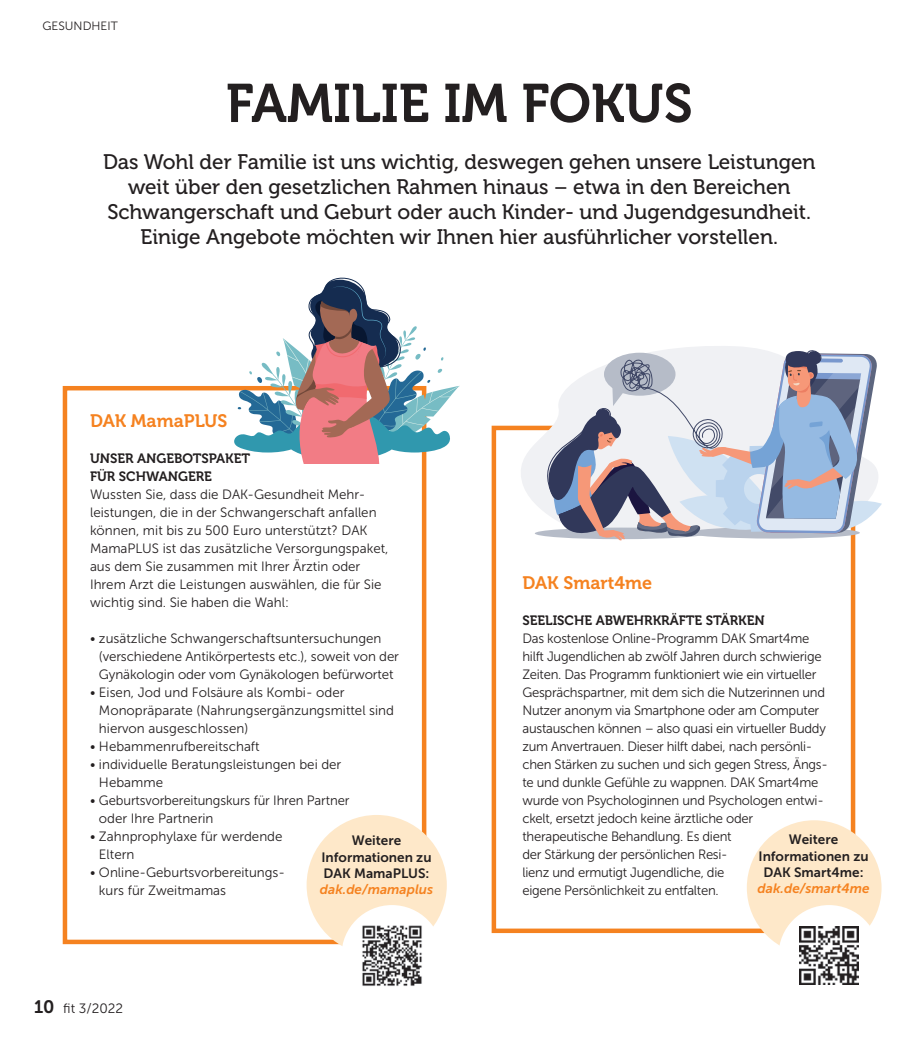
<style>
.page{position:relative;width:906px;height:1042px;background:#fff}
.page>*{position:absolute;margin:0;border:0;box-sizing:border-box;transform-origin:0 0}
.t1{font:54px "Museo 700";color:#231f20}
.t2{font:21px/25.2px "Museo 500";color:#231f20;text-align:center}
.t3{font:18px "Museo 700";color:#f58220}
.t4{font:13.5px/18px "Museo Sans 300";letter-spacing:-.01em;color:#231f20}
.t5{font:13.5px/16.2px "Museo Sans 700";color:#231f20;text-align:center}
.t6{font:13.5px/18px "Museo 700";color:#231f20}
.t7{font:italic 13.5px "Museo Sans 700";color:#f58220}
.t8{font:12px "Museo Sans 300";color:#231f20}
.s1{font-family:"Museo Sans 700";font-size:18px}
</style>
<div class="page">
<div style="left:63px;top:386px;width:363px;height:558px;background:#fff;border:4px solid #f58220"></div>
<div style="left:491px;top:426px;width:364px;height:507px;background:#fff;border:4px solid #f58220"></div>
<svg style="left:234px;top:277px;width:226px;height:186px"></svg>
<div style="left:306px;top:815px;width:141px;height:140px;background:#fee8c9;border-radius:50%"></div>
<div style="left:341px;top:905px;width:101px;height:101px;background:#fff;border-radius:50%"></div>
<img style="left:362px;top:925px;width:60px;height:61px">
<div style="left:747px;top:820px;width:134px;height:135px;background:#fee8c9;border-radius:50%"></div>
<div style="left:778px;top:905px;width:101px;height:101px;background:#fff;border-radius:50%"></div>
<img style="left:800px;top:926px;width:58px;height:58px">
<svg style="left:509px;top:346px;width:248px;height:157px"></svg>
<svg style="left:535px;top:349px;width:347px;height:196px"></svg>
<p class="t8" style="left:43px;top:20px;width:77px">GESUNDHEIT</p>
<h1 class="t1" style="left:226px;top:73px;width:468px">FAMILIE IM FOKUS</h1>
<p class="t2" style="left:103px;top:149px;width:714px">Das Wohl der Familie ist uns wichtig, deswegen gehen unsere Leistungen weit über den gesetzlichen Rahmen hinaus – etwa in den Bereichen Schwangerschaft und Geburt oder auch Kinder- und Jugendgesundheit.<br>Einige Angebote möchten wir Ihnen hier ausführlicher vorstellen.</p>
<h3 class="t3" style="left:90px;top:411px;width:139px">DAK MamaPLUS</h3>
<p class="t6" style="left:90px;top:450px;width:162px">UNSER ANGEBOTSPAKET<br>FÜR SCHWANGERE</p>
<p class="t4" style="left:90px;top:485px;width:300px">Wussten Sie, dass die DAK-Gesundheit Mehr&shy;leistungen, die in der Schwangerschaft anfallen können, mit bis zu 500 Euro unterstützt? DAK MamaPLUS ist das zusätzliche Versorgungspaket, aus dem Sie zusammen mit Ihrer Ärztin oder Ihrem Arzt die Leistungen auswählen, die für Sie wichtig sind. Sie haben die Wahl:</p>
<p class="t4" style="left:99px;top:629px;width:301px;text-indent:-9px">• zusätzliche Schwangerschaftsuntersuchungen (verschiedene Antikörpertests etc.), soweit von der<br>Gynäkologin oder vom Gynäkologen befürwortet</p>
<p class="t4" style="left:99px;top:683px;width:297px;text-indent:-9px">• Eisen, Jod und Folsäure als Kombi- oder<br>Monopräparate (Nahrungsergänzungsmittel sind hiervon ausgeschlossen)</p>
<p class="t4" style="left:90px;top:737px;width:171px">• Hebammenrufbereitschaft</p>
<p class="t4" style="left:99px;top:755px;width:244px;text-indent:-9px">• individuelle Beratungsleistungen bei der<br>Hebamme</p>
<p class="t4" style="left:99px;top:791px;width:252px;text-indent:-9px">• Geburtsvorbereitungskurs für Ihren Partner oder Ihre Partnerin</p>
<p class="t4" style="left:99px;top:827px;width:185px;text-indent:-9px">• Zahnprophylaxe für werdende<br>Eltern</p>
<p class="t4" style="left:99px;top:863px;width:188px;text-indent:-9px">• Online-Geburtsvorbereitungs&shy;kurs für Zweitmamas</p>
<p class="t5" style="left:321px;top:832px;width:112px">Weitere<br>Informationen zu<br>DAK MamaPLUS:</p>
<p class="t7" style="left:320px;top:882px;width:115px">dak.de/mamaplus</p>
<p class="t4" style="left:34px;top:999px;width:91px"><span class="s1">10</span> fit 3/2022</p>
<h3 class="t3" style="left:522px;top:573px;width:131px">DAK Smart4me</h3>
<p class="t6" style="left:522px;top:612px;width:244px">SEELISCHE ABWEHRKRÄFTE STÄRKEN</p>
<p class="t4" style="left:522px;top:629px;width:307px">Das kostenlose Online-Programm DAK Smart4me hilft Jugendlichen ab zwölf Jahren durch schwierige Zeiten. Das Programm funktioniert wie ein virtueller Gesprächspartner, mit dem sich die Nutzerinnen und Nutzer anonym via Smartphone oder am Computer austauschen können – also quasi ein virtueller Buddy zum Anvertrauen. Dieser hilft dabei, nach persönli&shy;chen Stärken zu suchen und sich gegen Stress, Ängs&shy;te und dunkle Gefühle zu wappnen. DAK Smart4me wurde von Psychologinnen und Psychologen entwi&shy;ckelt, ersetzt jedoch keine ärztliche oder therapeutische Behandlung. Es dient<br>der Stärkung der persönlichen Resi-<br>lienz und ermutigt Jugendliche, die<br>eigene Persönlichkeit zu entfalten.</p>
<p class="t5" style="left:758px;top:831px;width:112px">Weitere<br>Informationen zu<br>DAK Smart4me:</p>
<p class="t7" style="left:757px;top:881px;width:113px">dak.de/smart4me</p>
</div>
